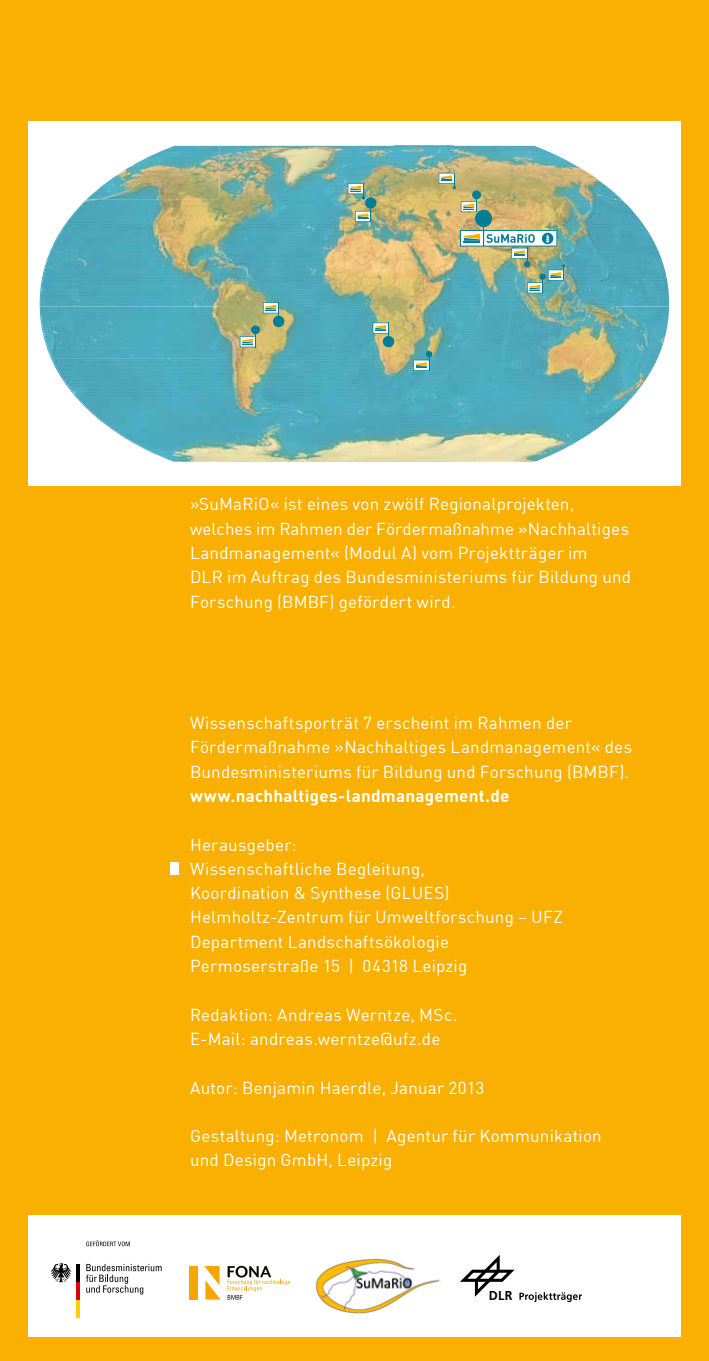
<style>
.page{position:relative;width:709px;height:1361px;background:#f9b000}
.page>*{position:absolute;margin:0;border:0;box-sizing:border-box;transform-origin:0 0}
.t1{font:17px/24.2px "DIN";letter-spacing:.015em;color:#fff}
.t2{font:700 17px "DIN";letter-spacing:.015em;color:#fff}
.t3{font:700 13px "Frutiger";color:#000}
</style>
<div class="page">
<div style="left:28px;top:121px;width:652px;height:365px;background:#fff"></div>
<div style="left:28px;top:1215px;width:652px;height:121px;background:#fff"></div>
<div style="left:170px;top:862px;width:9px;height:13px;background:#fff"></div>
<hr style="left:708px;top:486px;width:1px;height:875px;background:#007d97">
<svg style="left:460px;top:1255px;width:122px;height:47px"></svg>
<svg style="left:86px;top:1264px;width:76px;height:30px"></svg>
<hr style="left:77px;top:1299px;width:3px;height:18px;background:#f8d200">
<hr style="left:77px;top:1281px;width:3px;height:18px;background:#e3000b">
<hr style="left:77px;top:1264px;width:3px;height:18px;background:#000">
<svg style="left:51px;top:1263px;width:20px;height:19px"></svg>
<svg style="left:86px;top:1240px;width:44px;height:6px"></svg>
<div style="left:189px;top:1266px;width:8px;height:33px;background:#f7a500"></div>
<svg style="left:204px;top:1266px;width:16px;height:33px"></svg>
<svg style="left:227px;top:1265px;width:63px;height:34px"></svg>
<img style="left:316px;top:1258px;width:124px;height:56px">
<img style="left:40px;top:252px;width:180px;height:160px">
<img style="left:87px;top:146px;width:308px;height:53px">
<img style="left:50px;top:199px;width:345px;height:54px">
<img style="left:41px;top:253px;width:9px;height:39px">
<img style="left:395px;top:145px;width:275px;height:161px">
<img style="left:220px;top:253px;width:175px;height:53px">
<img style="left:453px;top:146px;width:162px;height:160px">
<img style="left:615px;top:193px;width:54px;height:113px">
<img style="left:41px;top:306px;width:354px;height:52px">
<img style="left:52px;top:358px;width:343px;height:52px">
<img style="left:90px;top:410px;width:305px;height:52px">
<img style="left:395px;top:306px;width:58px;height:156px">
<img style="left:453px;top:306px;width:216px;height:104px">
<img style="left:453px;top:410px;width:167px;height:52px">
<svg style="left:348px;top:183px;width:17px;height:17px"></svg>
<div style="left:365px;top:197px;width:11px;height:12px;background:#007d97;border-radius:50%"></div>
<svg style="left:355px;top:208px;width:16px;height:14px"></svg>
<svg style="left:438px;top:173px;width:18px;height:16px"></svg>
<div style="left:472px;top:190px;width:9px;height:9px;background:#007d97;border-radius:50%"></div>
<svg style="left:461px;top:199px;width:16px;height:13px"></svg>
<svg style="left:413px;top:351px;width:19px;height:20px"></svg>
<div style="left:383px;top:336px;width:11px;height:11px;background:#007d97;border-radius:50%"></div>
<svg style="left:373px;top:322px;width:16px;height:14px"></svg>
<div style="left:273px;top:316px;width:11px;height:11px;background:#007d97;border-radius:50%"></div>
<svg style="left:263px;top:302px;width:16px;height:14px"></svg>
<div style="left:251px;top:325px;width:9px;height:9px;background:#007d97;border-radius:50%"></div>
<svg style="left:240px;top:334px;width:16px;height:13px"></svg>
<div style="left:475px;top:210px;width:17px;height:17px;background:#007d97;border-radius:50%"></div>
<img style="left:460px;top:227px;width:105px;height:66px">
<p class="t1" style="left:190px;top:492px;width:442px">»SuMariO« ist eines von zwölf regional projekten, welches im rahmen der fördermaßnahme »nach haltiges land management« (Modul a) vom projektträger im<br>dlr im auftrag des Bundesminis teriums für Bildung und forschung (BMBf) gefördert wird.</p>
<p class="t1" style="left:190px;top:710px;width:443px">Wissenschaftsporträt 7 erscheint im rahmen der fördermaßnahme »nachhaltiges landmanagement« des<br>Bundesministeriums für Bildung und forschung (BMBf).</p>
<p class="t2" style="left:190px;top:785px;width:321px">www.nachhaltiges-landmanagement.de</p>
<p class="t1" style="left:190px;top:832px;width:374px">Herausgeber:<br>Wissenschaftliche Begleitung,<br>Koordination &amp; Synthese (glUES)<br>Helmholtz-Zentrum für Umweltforschung – UfZ department landschaftsökologie permoserstraße 15 | 04318 leipzig</p>
<p class="t1" style="left:190px;top:1002px;width:269px">redaktion: andreas Werntze, MSc.<br>E-Mail: andreas.werntze@ufz.de</p>
<p class="t1" style="left:190px;top:1075px;width:296px">autor: Benjamin Haerdle, Januar 2013</p>
<p class="t1" style="left:190px;top:1123px;width:413px">gestaltung: Metronom | agentur für Kommunikation und design gmbH, leipzig</p>
<p class="t3" style="left:489px;top:1287px;width:25px">DLR</p>
</div>
